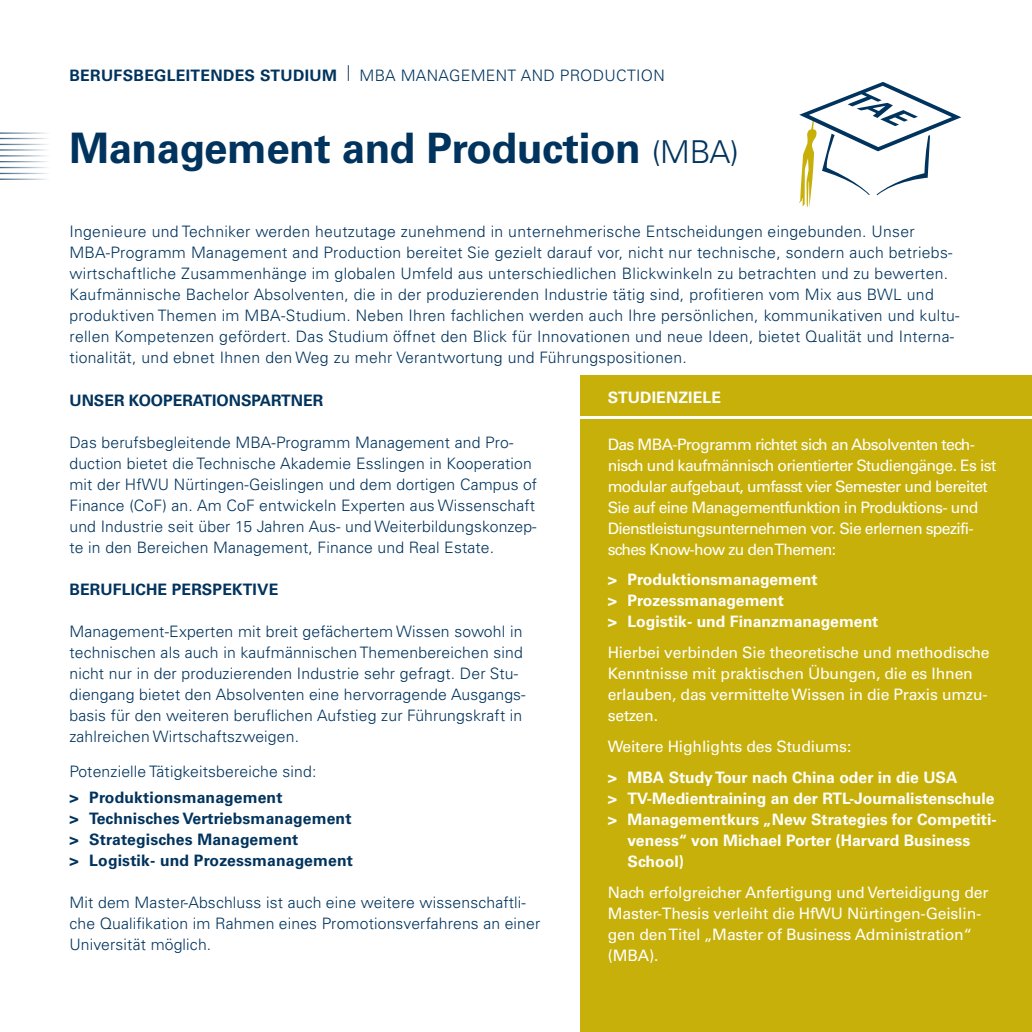
<style>
.page{position:relative;width:1032px;height:1032px;background:#fff}
.page>*{position:absolute;margin:0;border:0;box-sizing:border-box;transform-origin:0 0}
.t1{font:700 42px "Univers LT Pro 65";letter-spacing:-.01em;color:#00335d}
.t2{font:300 15.75px/21px "Univers LT Pro 45";letter-spacing:.01em;color:#00335d}
.t3{font:15.75px/21px "Univers LT Pro 55 Roman";letter-spacing:-.01em;color:#fff}
.t4{font:15.75px/21px "Univers LT Pro 55 Roman";letter-spacing:-.04em;color:#fff}
.t5{font:700 15.75px/21px "Univers LT Pro 65";color:#fff}
.t6{font:700 15.75px/21px "Univers LT Pro 65";letter-spacing:.01em;color:#00335d}
.s1{font-family:"Univers LT Pro 65";font-weight:700}
.s2{font-family:"Univers LT Pro 45";font-weight:300;font-size:31.5px}
</style>
<div class="page">
<div style="left:580px;top:419px;width:452px;height:613px;background:#c7b00a"></div>
<div style="left:580px;top:376px;width:452px;height:40px;background:#c7b00a"></div>
<hr style="left:0;top:179px;width:51px;height:1px;background:#00335d">
<hr style="left:0;top:161px;width:51px;height:1px;background:#00335d">
<hr style="left:0;top:173px;width:51px;height:1px;background:#00335d">
<hr style="left:0;top:155px;width:51px;height:1px;background:#00335d">
<hr style="left:0;top:144px;width:51px;height:1px;background:#00335d">
<hr style="left:0;top:167px;width:51px;height:1px;background:#00335d">
<hr style="left:0;top:149px;width:51px;height:2px;background:#00335d">
<hr style="left:0;top:138px;width:51px;height:1px;background:#00335d">
<hr style="left:0;top:132px;width:51px;height:2px;background:#00335d">
<svg style="left:799px;top:82px;width:162px;height:126px"></svg>
<p class="t2" style="left:69px;top:64px;width:597px"><span class="s1">BERUFSBEGLEITENDES STUDIUM</span> | MBA MANAGEMENT AND PRODUCTION</p>
<h1 class="t1" style="left:69px;top:118px;width:671px">Management and Production <span class="s2">(MBA)</span></h1>
<p class="t2" style="left:69px;top:221px;width:892px">Ingenieure und Techniker werden heutzutage zunehmend in unternehmerische Entscheidungen eingebunden. Unser MBA-Programm Management and Production bereitet Sie gezielt darauf vor, nicht nur technische, sondern auch betriebs&shy;wirtschaftliche Zusammenhänge im globalen Umfeld aus unterschiedlichen Blickwinkeln zu betrachten und zu bewerten.<br>Kaufmännische Bachelor Absolventen, die in der produzierenden Industrie tätig sind, profitieren vom Mix aus BWL und produktiven Themen im MBA-Studium. Neben Ihren fachlichen werden auch Ihre persönlichen, kommunikativen und kultu&shy;rellen Kompetenzen gefördert. Das Studium öffnet den Blick für Innovationen und neue Ideen, bietet Qualität und Interna&shy;tionalität, und ebnet Ihnen den Weg zu mehr Verantwortung und Führungspositionen.</p>
<p class="t6" style="left:69px;top:389px;width:255px">UNSER KOOPERATIONSPARTNER</p>
<p class="t5" style="left:608px;top:386px;width:115px">STUDIENZIELE</p>
<p class="t2" style="left:69px;top:431px;width:469px">Das berufsbegleitende MBA-Programm Management and Pro&shy;duction bietet die Technische Akademie Esslingen in Kooperation mit der HfWU Nürtingen-Geislingen und dem dortigen Campus of Finance (CoF) an. Am CoF entwickeln Experten aus Wissenschaft und Industrie seit über 15 Jahren Aus- und Weiterbildungskonzep&shy;te in den Bereichen Management, Finance und Real Estate.</p>
<p class="t6" style="left:69px;top:578px;width:210px">BERUFLICHE PERSPEKTIVE</p>
<p class="t2" style="left:69px;top:620px;width:458px">Management-Experten mit breit gefächertem Wissen sowohl in technischen als auch in kaufmännischen Themenbereichen sind nicht nur in der produzierenden Industrie sehr gefragt. Der Stu&shy;diengang bietet den Absolventen eine hervorragende Ausgangs&shy;basis für den weiteren beruflichen Aufstieg zur Führungskraft in zahlreichen Wirtschaftszweigen.</p>
<p class="t2" style="left:69px;top:761px;width:248px">Potenzielle Tätigkeitsbereiche sind:</p>
<p class="t6" style="left:69px;top:786px;width:285px">&gt; Produktionsmanagement<br>&gt; Technisches Vertriebsmanagement &gt; Strategisches Management<br>&gt; Logistik- und Prozessmanagement</p>
<p class="t2" style="left:69px;top:892px;width:472px">Mit dem Master-Abschluss ist auch eine weitere wissenschaftli&shy;che Qualifikation im Rahmen eines Promotionsverfahrens an einer<br>Universität möglich.</p>
<p class="t4" style="left:608px;top:433px;width:390px">Das MBA-Programm richtet sich an Absolventen tech&shy;nisch und kaufmännisch orientierter Studiengänge. Es ist modular aufgebaut, umfasst vier Semester und bereitet Sie auf eine Managementfunktion in Produktions- und Dienstleistungsunternehmen vor. Sie erlernen spezifi&shy;sches Know-how zu den Themen:</p>
<p class="t5" style="left:608px;top:569px;width:272px">&gt; Produktionsmanagement<br>&gt; Prozessmanagement<br>&gt; Logistik- und Finanzmanagement</p>
<p class="t3" style="left:608px;top:642px;width:383px">Hierbei verbinden Sie theoretische und methodische Kenntnisse mit praktischen Übungen, die es Ihnen erlauben, das vermittelte Wissen in die Praxis umzu&shy;setzen.</p>
<p class="t3" style="left:608px;top:735px;width:245px">Weitere Highlights des Studiums:</p>
<p class="t5" style="left:608px;top:766px;width:351px">&gt; MBA Study Tour nach China oder in die USA</p>
<p class="t5" style="left:608px;top:787px;width:388px">&gt; TV-Medientraining an der RTL-Journalistenschule</p>
<p class="t5" style="left:608px;top:808px;width:390px">&gt; Managementkurs „New Strategies for Competiti-</p>
<p class="t5" style="left:627px;top:829px;width:344px">veness“ von Michael Porter (Harvard Business</p>
<p class="t5" style="left:627px;top:850px;width:58px">School)</p>
<p class="t3" style="left:608px;top:881px;width:382px">Nach erfolgreicher Anfertigung und Verteidigung der Master-Thesis verleiht die HfWU Nürtingen-Geislin&shy;gen den Titel „Master of Business Administration“ (MBA).</p>
</div>
